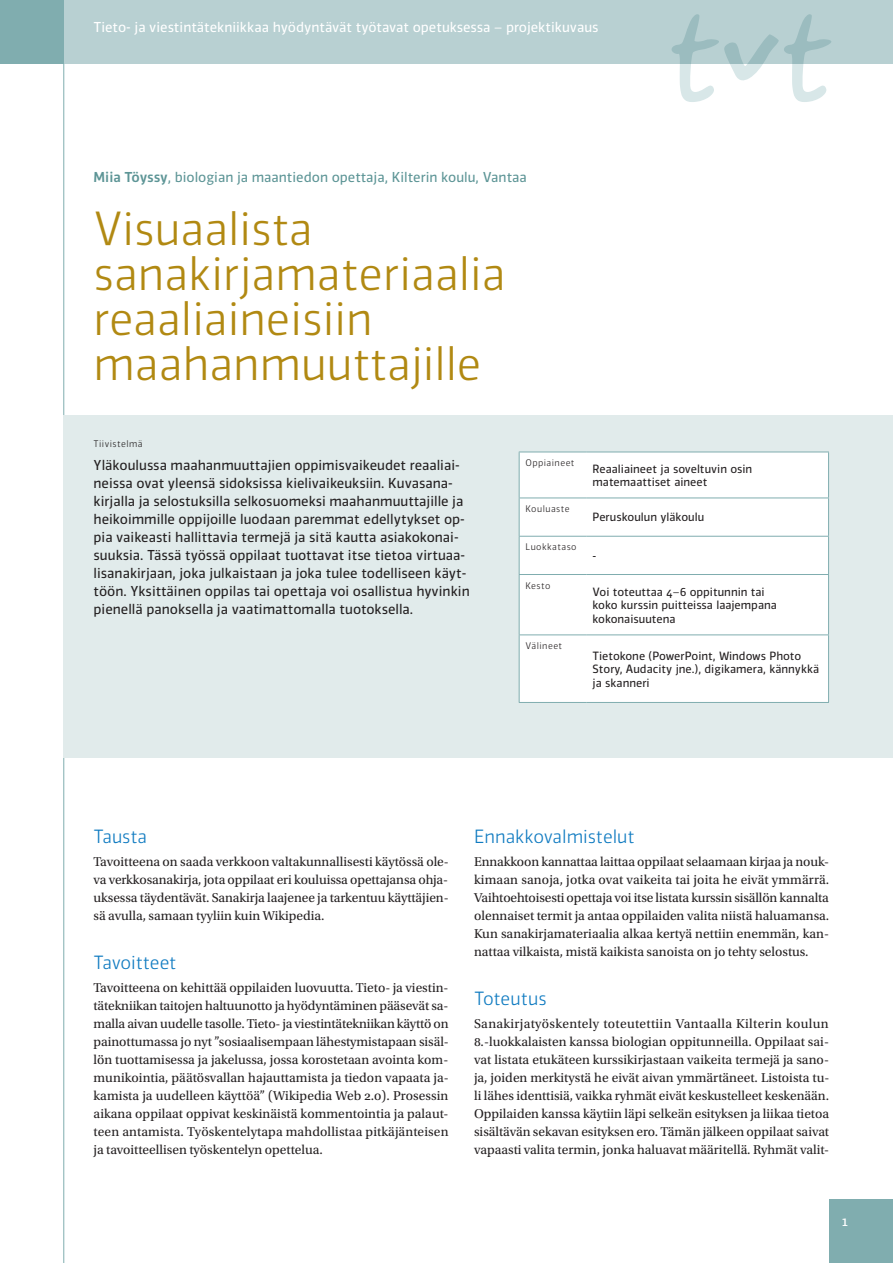
<style>
.page{position:relative;width:893px;height:1263px;background:#fff}
.page>*{position:absolute;margin:0;border:0;box-sizing:border-box;transform-origin:0 0}
.t1{font:300 45px/45px "Vinkel";color:#b18912}
.t2{font:300 18px "Vinkel";color:#107bc1}
.t3{font:13.5px/18px "Utopia Std";color:#231f20;text-align:justify}
.t4{font:13.5px/18px "Vinkel";color:#231f20}
.t5{font:13.5px "Vinkel";color:#fff}
.t6{font:13.5px "Vinkel";color:#5d9596}
.t7{font:11.25px/13.5px "Vinkel";color:#231f20}
.t8{font:300 9px "Vinkel";letter-spacing:.05em;color:#231f20}
.s1{font-weight:500}
</style>
<div class="page">
<div style="left:829px;top:1199px;width:64px;height:64px;background:#80adaf"></div>
<div style="left:0;top:0;width:893px;height:64px;background:#b8d0d2"></div>
<div style="left:0;top:0;width:64px;height:64px;background:#80adaf"></div>
<svg style="left:671px;top:14px;width:160px;height:88px"></svg>
<hr style="left:64px;top:64px;width:1px;height:1199px;background:#80adaf">
<div style="left:64px;top:416px;width:829px;height:342px;background:#e1ebeb"></div>
<div style="left:520px;top:453px;width:308px;height:249px;background:#fff"></div>
<hr style="left:519px;top:452px;width:67px;height:1px;background:#80adaf">
<hr style="left:519px;top:452px;width:1px;height:46px;background:#80adaf">
<hr style="left:586px;top:452px;width:243px;height:1px;background:#80adaf">
<hr style="left:828px;top:452px;width:1px;height:46px;background:#80adaf">
<hr style="left:519px;top:498px;width:67px;height:1px;background:#80adaf">
<hr style="left:519px;top:498px;width:1px;height:38px;background:#80adaf">
<hr style="left:586px;top:498px;width:243px;height:1px;background:#80adaf">
<hr style="left:828px;top:498px;width:1px;height:38px;background:#80adaf">
<hr style="left:519px;top:536px;width:67px;height:1px;background:#80adaf">
<hr style="left:519px;top:537px;width:1px;height:37px;background:#80adaf">
<hr style="left:586px;top:536px;width:243px;height:1px;background:#80adaf">
<hr style="left:828px;top:537px;width:1px;height:37px;background:#80adaf">
<hr style="left:519px;top:574px;width:67px;height:1px;background:#80adaf">
<hr style="left:519px;top:575px;width:1px;height:59px;background:#80adaf">
<hr style="left:586px;top:574px;width:243px;height:1px;background:#80adaf">
<hr style="left:828px;top:575px;width:1px;height:59px;background:#80adaf">
<hr style="left:519px;top:634px;width:67px;height:1px;background:#80adaf">
<hr style="left:519px;top:635px;width:1px;height:67px;background:#80adaf">
<hr style="left:586px;top:634px;width:243px;height:1px;background:#80adaf">
<hr style="left:828px;top:635px;width:1px;height:67px;background:#80adaf">
<hr style="left:519px;top:702px;width:67px;height:1px;background:#80adaf">
<hr style="left:586px;top:702px;width:243px;height:1px;background:#80adaf">
<p class="t5" style="left:94px;top:18px;width:507px">Tieto- ja viestintätekniikkaa hyödyntävät työtavat opetuksessa – projektikuvaus</p>
<p class="t6" style="left:94px;top:168px;width:435px"><span class="s1">Miia Töyssy</span>, biologian ja maantiedon opettaja, Kilterin koulu, Vantaa</p>
<h1 class="t1" style="left:94px;top:206px;width:414px">Visuaalista sanakirjamateriaalia reaaliaineisiin maahanmuuttajille</h1>
<p class="t8" style="left:94px;top:437px;width:51px">Tiivistelmä</p>
<p class="t4" style="left:94px;top:456px;width:378px">Yläkoulussa maahanmuuttajien oppimisvaikeudet reaaliai&shy;neissa ovat yleensä sidoksissa kielivaikeuksiin. Kuvasana&shy;kirjalla ja selostuksilla selkosuomeksi maahanmuuttajille ja heikoimmille oppijoille luodaan paremmat edellytykset op&shy;pia vaikeasti hallittavia termejä ja sitä kautta asiakokonai&shy;suuksia. Tässä työssä oppilaat tuottavat itse tietoa virtuaa&shy;lisanakirjaan, joka julkaistaan ja joka tulee todelliseen käyt&shy;töön. Yksittäinen oppilas tai opettaja voi osallistua hyvinkin pienellä panoksella ja vaatimattomalla tuotoksella.</p>
<p class="t8" style="left:525px;top:457px;width:51px">Oppiaineet</p>
<p class="t8" style="left:525px;top:503px;width:46px">Kouluaste</p>
<p class="t8" style="left:525px;top:541px;width:53px">Luokkataso</p>
<p class="t8" style="left:525px;top:579px;width:26px">Kesto</p>
<p class="t8" style="left:525px;top:640px;width:38px">Välineet</p>
<p class="t7" style="left:593px;top:462px;width:161px">Reaaliaineet ja soveltuvin osin matemaattiset aineet</p>
<p class="t7" style="left:593px;top:511px;width:113px">Peruskoulun yläkoulu</p>
<p class="t7" style="left:593px;top:549px;width:5px">-</p>
<p class="t7" style="left:593px;top:585px;width:186px">Voi toteuttaa 4–6 oppitunnin tai koko kurssin puitteissa laajempana kokonaisuutena</p>
<p class="t7" style="left:593px;top:649px;width:228px">Tietokone (PowerPoint, Windows Photo<br>Story, Audacity jne.), digikamera, kännykkä ja skanneri</p>
<h2 class="t2" style="left:94px;top:824px;width:55px">Tausta</h2>
<p class="t3" style="left:94px;top:852px;width:357px">Tavoitteena on saada verkkoon valtakunnallisesti käytössä ole&shy;va verkkosanakirja, jota oppilaat eri kouluissa opettajansa ohja&shy;uksessa täydentävät. Sanakirja laajenee ja tarkentuu käyttäjien&shy;sä avulla, samaan tyyliin kuin Wikipedia.</p>
<h2 class="t2" style="left:94px;top:950px;width:85px">Tavoitteet</h2>
<p class="t3" style="left:94px;top:978px;width:357px">Tavoitteena on kehittää oppilaiden luovuutta. Tieto- ja viestin&shy;tätekniikan taitojen haltuunotto ja hyödyntäminen pääsevät sa&shy;malla aivan uudelle tasolle. Tieto- ja viestintätekniikan käyttö on painottumassa jo nyt ”sosiaalisempaan lähestymistapaan sisäl&shy;lön tuottamisessa ja jakelussa, jossa korostetaan avointa kom&shy;munikointia, päätösvallan hajauttamista ja tiedon vapaata ja&shy;kamista ja uudelleen käyttöä” (Wikipedia Web 2.0). Prosessin aikana oppilaat oppivat keskinäistä kommentointia ja palaut&shy;teen antamista. Työskentelytapa mahdollistaa pitkäjänteisen ja tavoitteellisen työskentelyn opettelua.</p>
<h2 class="t2" style="left:474px;top:824px;width:162px">Ennakkovalmistelut</h2>
<p class="t3" style="left:474px;top:852px;width:357px">Ennakkoon kannattaa laittaa oppilaat selaamaan kirjaa ja nouk&shy;kimaan sanoja, jotka ovat vaikeita tai joita he eivät ymmärrä.<br>Vaihtoehtoisesti opettaja voi itse listata kurssin sisällön kannalta olennaiset termit ja antaa oppilaiden valita niistä haluamansa.<br>Kun sanakirjamateriaalia alkaa kertyä nettiin enemmän, kan&shy;nattaa vilkaista, mistä kaikista sanoista on jo tehty selostus.</p>
<h2 class="t2" style="left:474px;top:986px;width:74px">Toteutus</h2>
<p class="t3" style="left:474px;top:1014px;width:357px">Sanakirjatyöskentely toteutettiin Vantaalla Kilterin koulun 8.-luokkalaisten kanssa biologian oppitunneilla. Oppilaat sai&shy;vat listata etukäteen kurssikirjastaan vaikeita termejä ja sano&shy;ja, joiden merkitystä he eivät aivan ymmärtäneet. Listoista tu&shy;li lähes identtisiä, vaikka ryhmät eivät keskustelleet keskenään.<br>Oppilaiden kanssa käytiin läpi selkeän esityksen ja liikaa tietoa sisältävän sekavan esityksen ero. Tämän jälkeen oppilaat saivat vapaasti valita termin, jonka haluavat määritellä. Ryhmät valit-</p>
<p class="t5" style="left:842px;top:1212px;width:8px">1</p>
</div>
